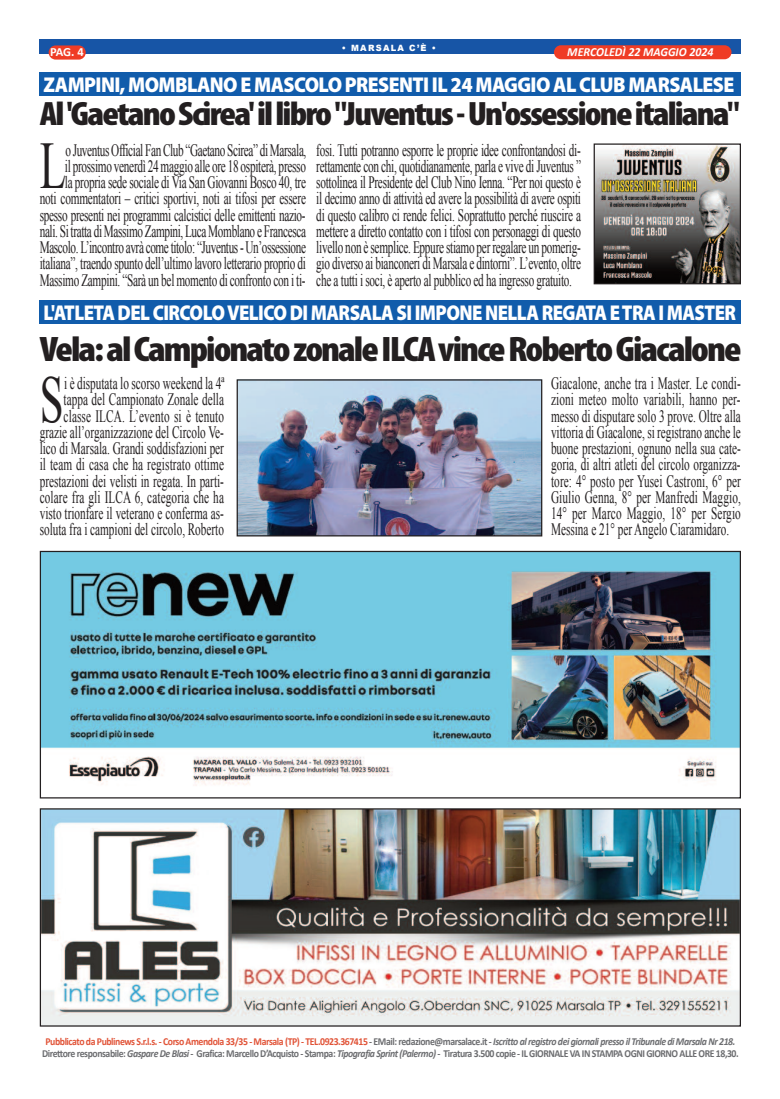
<style>
.page{position:relative;width:780px;height:1099px;background:#fff}
.page>*{position:absolute;margin:0;border:0;box-sizing:border-box;transform-origin:0 0}
.t1{font:66.5px "Times New Roman";color:#231f20;scale:.65 1}
.t2{font:900 condensed 35.5px "Myriad Pro";letter-spacing:-.05em;color:#231f20;scale:1.11 1}
.t3{font:900 condensed 33.88px "Myriad Pro";letter-spacing:-.05em;color:#231f20;scale:1.11 1}
.t4{font:900 21.5px "Myriad Pro";letter-spacing:-.03em;color:#fff;scale:.87 1}
.t5{font:900 21.5px "Myriad Pro";letter-spacing:-.03em;color:#fff;scale:.92 1}
.t6{font:17.38px/16.2px "Times New Roman";letter-spacing:-.025em;color:#231f20;text-align:justify;scale:.65 1}
.t7{font:17.38px/16.2px "Times New Roman";color:#231f20;text-align:right;scale:.65 1}
.t8{font:700 12.5px "Calibri";color:#fff}
.t9{font:italic 700 12.38px "Calibri";color:#fff;scale:.96 1}
.t10{font:700 10.62px/12px "Calibri";letter-spacing:-.045em;color:#6c6d70;text-align:center;scale:.92 1}
.t11{font:900 8.62px "Arial";letter-spacing:.15em;color:#fff;scale:.96 1}
.s1{color:#e15438}
.s2{font-style:italic}
</style>
<div class="page">
<div style="left:40px;top:39px;width:701px;height:14px;background:#1755a6"></div>
<div style="left:49px;top:45px;width:37px;height:15px;background:#ef3c25;border-radius:7px"></div>
<div style="left:554px;top:45px;width:177px;height:14px;background:#ef3c25;border-radius:7px"></div>
<img style="left:42px;top:553px;width:697px;height:233px">
<div style="left:40px;top:551px;width:701px;height:247px;border:1px solid #231f20"></div>
<img style="left:42px;top:810px;width:697px;height:214px">
<div style="left:40px;top:808px;width:701px;height:218px;border:1px solid #231f20"></div>
<div style="left:40px;top:72px;width:701px;height:23px;background:#115cab"></div>
<div style="left:40px;top:300px;width:701px;height:24px;background:#115cab"></div>
<img style="left:595px;top:145px;width:144px;height:137px">
<div style="left:593px;top:143px;width:148px;height:141px;border:1px solid #231f20"></div>
<img style="left:238px;top:381px;width:302px;height:153px">
<div style="left:236px;top:379px;width:306px;height:157px;border:1px solid #231f20"></div>
<p class="t8" style="left:50px;top:47px;width:35px">PAG. 4</p>
<p class="t11" style="left:341px;top:41px;width:100px">• MARSALA C’È •</p>
<p class="t9" style="left:567px;top:47px;width:154px">MERCOLEDÌ 22 MAGGIO 2024</p>
<p class="t5" style="left:44px;top:76px;width:752px">ZAMPINI, MOMBLANO E MASCOLO PRESENTI IL 24 MAGGIO AL CLUB MARSALESE</p>
<h3 class="t3" style="left:40px;top:102px;width:632px">Al'GaetanoScirea'illibro"Juventus-Un'ossessioneitaliana"</h3>
<p class="t6" style="left:40px;top:142px;width:412px;text-align:right">o Juventus Official Fan Club “Gaetano Scirea” di Marsala,<br>il prossimo venerdì 24 maggio alle ore 18 ospiterà, presso<br>la propria sede sociale di Via San Giovanni Bosco 40, tre<br>noti commentatori – critici sportivi, noti ai tifosi per essere spesso presenti nei programmi calcistici delle emittenti nazio&shy;nali. Si tratta di Massimo Zampini, Luca Momblano e Francesca Mascolo. L’incontro avrà come titolo: “Juventus - Un’ossessione italiana”, traendo spunto dell’ultimo lavoro letterario proprio di Massimo Zampini. “Sarà un bel momento di confronto con i ti-</p>
<p class="t6" style="left:316px;top:142px;width:409px">fosi. Tutti potranno esporre le proprie idee confrontandosi di&shy;rettamente con chi, quotidianamente, parla e vive di Juventus ” sottolinea il Presidente del Club Nino Ienna. “Per noi questo è il decimo anno di attività ed avere la possibilità di avere ospiti di questo calibro ci rende felici. Soprattutto perché riuscire a mettere a diretto contatto con i tifosi con personaggi di questo livello non è semplice. Eppure stiamo per regalare un pomerig&shy;gio diverso ai bianconeri di Marsala e dintorni”. L’evento, oltre che a tutti i soci, è aperto al pubblico ed ha ingresso gratuito.</p>
<h1 class="t1" style="left:40px;top:129px;width:42px">L</h1>
<p class="t4" style="left:44px;top:305px;width:797px">L'ATLETA DEL CIRCOLOVELICO DI MARSALA SI IMPONE NELLA REGATA ETRA I MASTER</p>
<h2 class="t2" style="left:40px;top:337px;width:633px">Vela:alCampionatozonaleILCAvinceRobertoGiacalone</h2>
<h1 class="t1" style="left:40px;top:362px;width:38px">S</h1>
<p class="t7" style="left:40px;top:375px;width:286px">i è disputata lo scorso weekend la 4ª tappa del Campionato Zonale della classe ILCA. L’evento si è tenuto grazie all’organizzazione del Circolo Ve&shy;lico di Marsala. Grandi soddisfazioni per il team di casa che ha registrato ottime prestazioni dei velisti in regata. In parti&shy;colare fra gli ILCA 6, categoria che ha visto trionfare il veterano e conferma as&shy;soluta fra i campioni del circolo, Roberto</p>
<p class="t6" style="left:551px;top:375px;width:293px">Giacalone, anche tra i Master. Le condi&shy;zioni meteo molto variabili, hanno per&shy;messo di disputare solo 3 prove. Oltre alla vittoria di Giacalone, si registrano anche le buone prestazioni, ognuno nella sua cate&shy;goria, di altri atleti del circolo organizza&shy;tore: 4° posto per Yusei Castroni, 6° per Giulio Genna, 8° per Manfredi Maggio, 14° per Marco Maggio, 18° per Sergio Messina e 21° per Angelo Ciaramidaro.</p>
<p class="t10" style="left:42px;top:1035px;width:758px"><span class="s1">Pubblicato da Publinews S.r.l.s. - Corso Amendola 33/35 - Marsala (TP) - TEL.0923.367415</span> - EMail: redazione@marsalace.it - <span class="s2">Iscritto al registro dei giornali presso il Tribunale di Marsala Nr 218.<br></span>Direttore responsabile: <span class="s2">Gaspare De Blasi -</span> Grafica: Marcello D’Acquisto - Stampa: <span class="s2">Tipografia Sprint (Palermo) -</span> Tiratura 3.500 copie - IL GIORNALE VA IN STAMPA OGNI GIORNO ALLE ORE 18,30.</p>
</div>
